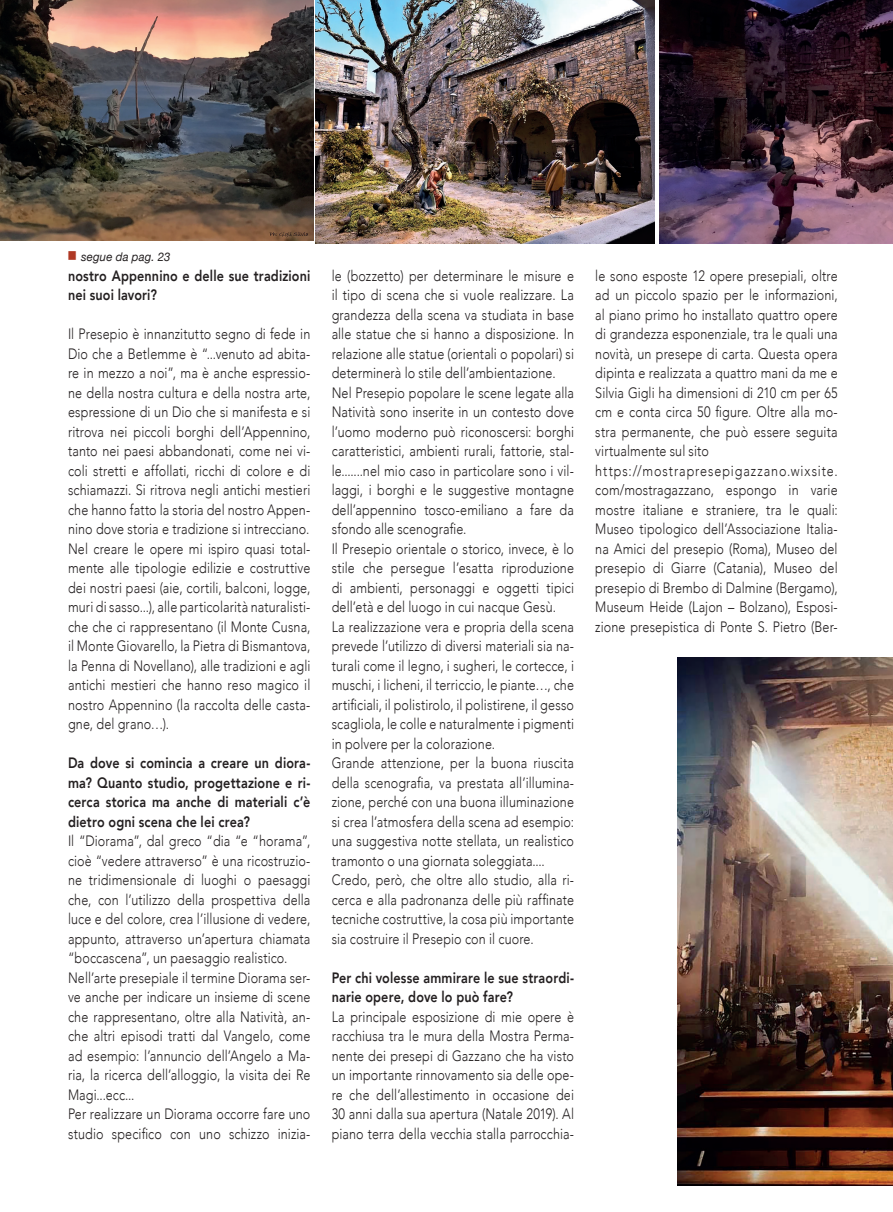
<style>
.page{position:relative;width:893px;height:1212px;background:#fff}
.page>*{position:absolute;margin:0;border:0;box-sizing:border-box;transform-origin:0 0}
.t1{font:300 15px/19.5px "Avenir";letter-spacing:.01em;color:#231f20;scale:.84 1}
.t2{font:800 15px/19.5px "Avenir";letter-spacing:.01em;color:#231f20;scale:.84 1}
.t3{font:italic 12px "Helvetica Neue";letter-spacing:.02em;color:#231f20;scale:.95 1}
.s1{color:#af3824}
</style>
<div class="page">
<img style="left:0;top:0;width:314px;height:241px">
<img style="left:315px;top:0;width:339px;height:243px">
<img style="left:659px;top:0;width:234px;height:243px">
<img style="left:678px;top:658px;width:215px;height:528px">
<p class="t3" style="left:67px;top:248px;width:110px"><span class="s1">■</span> segue da pag. 23</p>
<p class="t2" style="left:68px;top:266px;width:290px">nostro Appennino e delle sue tradizioni nei suoi lavori?</p>
<p class="t1" style="left:68px;top:324px;width:290px;text-align:justify">Il Presepio è innanzitutto segno di fede in Dio che a Betlemme è “...venuto ad abita&shy;re in mezzo a noi”, ma è anche espressio&shy;ne della nostra cultura e della nostra arte, espressione di un Dio che si manifesta e si ritrova nei piccoli borghi dell’Appennino, tanto nei paesi abbandonati, come nei vi&shy;coli stretti e affollati, ricchi di colore e di schiamazzi. Si ritrova negli antichi mestieri che hanno fatto la storia del nostro Appen&shy;nino dove storia e tradizione si intrecciano.<br>Nel creare le opere mi ispiro quasi total&shy;mente alle tipologie edilizie e costruttive dei nostri paesi (aie, cortili, balconi, logge, muri di sasso...), alle particolarità naturalisti&shy;che che ci rappresentano (il Monte Cusna, il Monte Giovarello, la Pietra di Bismantova, la Penna di Novellano), alle tradizioni e agli antichi mestieri che hanno reso magico il nostro Appennino (la raccolta delle casta&shy;gne, del grano…).</p>
<p class="t2" style="left:68px;top:753px;width:290px;text-align:justify">Da dove si comincia a creare un diora&shy;ma? Quanto studio, progettazione e ri&shy;cerca storica ma anche di materiali c’è dietro ogni scena che lei crea?</p>
<p class="t1" style="left:68px;top:831px;width:290px">Il “Diorama”, dal greco “dia “e “horama”, cioè “vedere attraverso” è una ricostruzio&shy;ne tridimensionale di luoghi o paesaggi che, con l’utilizzo della prospettiva della luce e del colore, crea l’illusione di vedere, appunto, attraverso un’apertura chiamata “boccascena”, un paesaggio realistico.<br>Nell’arte presepiale il termine Diorama ser&shy;ve anche per indicare un insieme di scene che rappresentano, oltre alla Natività, an&shy;che altri episodi tratti dal Vangelo, come ad esempio: l’annuncio dell’Angelo a Ma&shy;ria, la ricerca dell’alloggio, la visita dei Re Magi...ecc...<br>Per realizzare un Diorama occorre fare uno studio specifico con uno schizzo inizia-</p>
<p class="t1" style="left:332px;top:266px;width:290px">le (bozzetto) per determinare le misure e il tipo di scena che si vuole realizzare. La grandezza della scena va studiata in base alle statue che si hanno a disposizione. In relazione alle statue (orientali o popolari) si determinerà lo stile dell’ambientazione.<br>Nel Presepio popolare le scene legate alla Natività sono inserite in un contesto dove l’uomo moderno può riconoscersi: borghi caratteristici, ambienti rurali, fattorie, stal&shy;le.......nel mio caso in particolare sono i vil&shy;laggi, i borghi e le suggestive montagne dell’appennino tosco-emiliano a fare da sfondo alle scenografie.<br>Il Presepio orientale o storico, invece, è lo stile che persegue l’esatta riproduzione di ambienti, personaggi e oggetti tipici dell’età e del luogo in cui nacque Gesù.<br>La realizzazione vera e propria della scena prevede l’utilizzo di diversi materiali sia na&shy;turali come il legno, i sugheri, le cortecce, i muschi, i licheni, il terriccio, le piante…, che artificiali, il polistirolo, il polistirene, il gesso scagliola, le colle e naturalmente i pigmenti in polvere per la colorazione.<br>Grande attenzione, per la buona riuscita della scenografia, va prestata all’illumina&shy;zione, perché con una buona illuminazione si crea l’atmosfera della scena ad esempio: una suggestiva notte stellata, un realistico tramonto o una giornata soleggiata....<br>Credo, però, che oltre allo studio, alla ri&shy;cerca e alla padronanza delle più raffinate tecniche costruttive, la cosa più importante sia costruire il Presepio con il cuore.</p>
<p class="t2" style="left:332px;top:968px;width:290px">Per chi volesse ammirare le sue straordi&shy;narie opere, dove lo può fare?</p>
<p class="t1" style="left:332px;top:1007px;width:290px;text-align:justify">La principale esposizione di mie opere è racchiusa tra le mura della Mostra Perma&shy;nente dei presepi di Gazzano che ha visto un importante rinnovamento sia delle ope&shy;re che dell’allestimento in occasione dei 30 anni dalla sua apertura (Natale 2019). Al piano terra della vecchia stalla parrocchia-</p>
<p class="t1" style="left:595px;top:266px;width:290px">le sono esposte 12 opere presepiali, oltre ad un piccolo spazio per le informazioni, al piano primo ho installato quattro opere di grandezza esponenziale, tra le quali una novità, un presepe di carta. Questa opera dipinta e realizzata a quattro mani da me e Silvia Gigli ha dimensioni di 210 cm per 65 cm e conta circa 50 figure. Oltre alla mo&shy;stra permanente, che può essere seguita virtualmente sul sito https://mostrapresepigazzano.wixsite. com/mostragazzano, espongo in varie mostre italiane e straniere, tra le quali:<br>Museo tipologico dell’Associazione Italia&shy;na Amici del presepio (Roma), Museo del presepio di Giarre (Catania), Museo del presepio di Brembo di Dalmine (Bergamo), Museum Heide (Lajon – Bolzano), Esposi&shy;zione presepistica di Ponte S. Pietro (Ber-</p>
</div>
